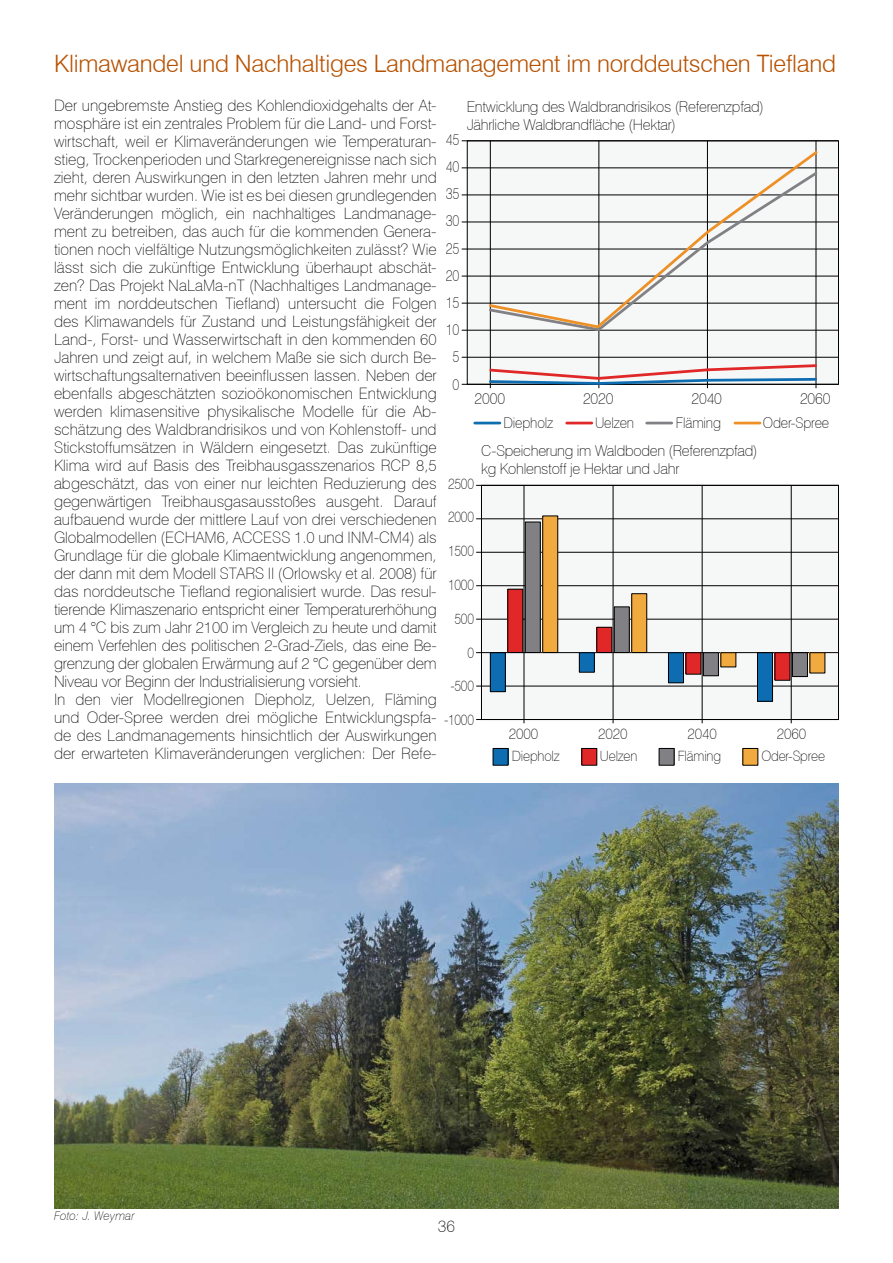
<style>
.page{position:relative;width:893px;height:1263px;background:#fff}
.page>*{position:absolute;margin:0;border:0;box-sizing:border-box;transform-origin:0 0}
.t1{font:300 24px "Swiss 721 BT";letter-spacing:-.01em;color:#b75100}
.t2{font:100 16.5px "Swiss 721 BT";color:#000}
.t3{font:100 15.75px/18px "Swiss 721 BT";color:#000}
.t4{font:100 15.6px/27.2px "Swiss 721 BT";letter-spacing:-.01em;color:#000;text-align:center;scale:.85 1}
.t5{font:100 15.6px "Swiss 721 BT";letter-spacing:-.01em;color:#000;scale:.95 1}
.t6{font:100 15px/18px "Swiss 721 BT";letter-spacing:-.015em;color:#000}
.t7{font:100 15px "Swiss 721 BT";letter-spacing:-.015em;color:#000;scale:.85 1}
.t8{font:100 15px "Swiss 721 BT";letter-spacing:-.015em;color:#000;scale:.95 1}
.t9{font:100 14.7px "Swiss 721 BT";letter-spacing:-.01em;color:#000;scale:.95 1}
.t10{font:100 14.1px "Swiss 721 BT";letter-spacing:-.01em;color:#000;scale:.95 1}
.t11{font:italic 100 12px "Swiss 721 BT";color:#000}
</style>
<div class="page">
<div style="left:467px;top:141px;width:371px;height:243px;background:#f6f7f7"></div>
<hr style="left:462px;top:141px;width:376px;height:1px;background:#000">
<hr style="left:462px;top:168px;width:376px;height:1px;background:#000">
<hr style="left:462px;top:195px;width:376px;height:1px;background:#000">
<hr style="left:462px;top:222px;width:376px;height:1px;background:#000">
<hr style="left:462px;top:249px;width:376px;height:1px;background:#000">
<hr style="left:462px;top:276px;width:376px;height:1px;background:#000">
<hr style="left:462px;top:303px;width:376px;height:1px;background:#000">
<hr style="left:462px;top:330px;width:376px;height:1px;background:#000">
<hr style="left:462px;top:357px;width:376px;height:1px;background:#000">
<hr style="left:462px;top:384px;width:376px;height:1px;background:#000">
<hr style="left:490px;top:141px;width:1px;height:247px;background:#000">
<hr style="left:707px;top:141px;width:1px;height:247px;background:#000">
<hr style="left:599px;top:141px;width:1px;height:247px;background:#000">
<hr style="left:816px;top:141px;width:1px;height:247px;background:#000">
<svg style="left:488px;top:363px;width:330px;height:21px"></svg>
<svg style="left:487px;top:148px;width:333px;height:182px"></svg>
<hr style="left:567px;top:422px;width:25px;height:2px;background:#df2827">
<hr style="left:475px;top:422px;width:25px;height:2px;background:#0e6cb0">
<hr style="left:647px;top:422px;width:25px;height:2px;background:#818084">
<hr style="left:735px;top:422px;width:25px;height:2px;background:#ed9026">
<div style="left:481px;top:485px;width:357px;height:234px;background:#f6f7f7"></div>
<hr style="left:476px;top:485px;width:362px;height:1px;background:#000">
<hr style="left:476px;top:518px;width:362px;height:1px;background:#000">
<hr style="left:476px;top:552px;width:362px;height:1px;background:#000">
<hr style="left:476px;top:585px;width:362px;height:1px;background:#000">
<hr style="left:476px;top:619px;width:362px;height:1px;background:#000">
<hr style="left:476px;top:652px;width:362px;height:1px;background:#000">
<hr style="left:476px;top:686px;width:362px;height:1px;background:#000">
<hr style="left:476px;top:719px;width:362px;height:1px;background:#000">
<hr style="left:524px;top:485px;width:1px;height:238px;background:#000">
<hr style="left:702px;top:485px;width:1px;height:238px;background:#000">
<hr style="left:613px;top:485px;width:1px;height:238px;background:#000">
<hr style="left:791px;top:485px;width:1px;height:238px;background:#000">
<div style="left:493px;top:748px;width:15px;height:17px;background:#0e6cb0"></div>
<div style="left:582px;top:748px;width:15px;height:17px;background:#df2827"></div>
<div style="left:659px;top:748px;width:15px;height:17px;background:#818084"></div>
<div style="left:659px;top:748px;width:15px;height:17px;border:1px solid #000"></div>
<div style="left:743px;top:748px;width:15px;height:17px;background:#f1aa3f"></div>
<div style="left:490px;top:653px;width:15px;height:39px;background:#0e6cb0"></div>
<div style="left:490px;top:653px;width:15px;height:39px;border:1px solid #000"></div>
<div style="left:508px;top:589px;width:15px;height:63px;background:#df2827"></div>
<div style="left:525px;top:522px;width:15px;height:130px;background:#818084"></div>
<div style="left:525px;top:522px;width:15px;height:131px;border:1px solid #000"></div>
<div style="left:543px;top:516px;width:15px;height:136px;background:#f1aa3f"></div>
<div style="left:579px;top:653px;width:15px;height:19px;background:#0e6cb0"></div>
<div style="left:579px;top:653px;width:15px;height:19px;border:1px solid #000"></div>
<div style="left:597px;top:627px;width:15px;height:25px;background:#df2827"></div>
<div style="left:597px;top:627px;width:15px;height:26px;border:1px solid #000"></div>
<div style="left:614px;top:607px;width:15px;height:45px;background:#818084"></div>
<div style="left:614px;top:607px;width:15px;height:46px;border:1px solid #000"></div>
<div style="left:632px;top:594px;width:15px;height:58px;background:#f1aa3f"></div>
<div style="left:668px;top:653px;width:15px;height:30px;background:#0e6cb0"></div>
<div style="left:668px;top:653px;width:16px;height:30px;border:1px solid #000"></div>
<div style="left:686px;top:653px;width:15px;height:21px;background:#df2827"></div>
<div style="left:703px;top:653px;width:15px;height:23px;background:#818084"></div>
<div style="left:703px;top:653px;width:15px;height:23px;border:1px solid #000"></div>
<div style="left:721px;top:653px;width:15px;height:14px;background:#f1aa3f"></div>
<div style="left:757px;top:653px;width:15px;height:48px;background:#0e6cb0"></div>
<div style="left:757px;top:653px;width:16px;height:48px;border:1px solid #000"></div>
<div style="left:775px;top:653px;width:15px;height:27px;background:#df2827"></div>
<div style="left:792px;top:653px;width:15px;height:23px;background:#818084"></div>
<div style="left:792px;top:653px;width:15px;height:24px;border:1px solid #000"></div>
<div style="left:810px;top:653px;width:15px;height:20px;background:#f1aa3f"></div>
<img style="left:54px;top:783px;width:785px;height:426px">
<h1 class="t1" style="left:54px;top:49px;width:784px">Klimawandel und Nachhaltiges Landmanagement im norddeutschen Tiefland</h1>
<p class="t3" style="left:54px;top:96px;width:384px">Der ungebremste Anstieg des Kohlendioxidgehalts der At&shy;mosphäre ist ein zentrales Problem für die Land- und Forst&shy;wirtschaft, weil er Klimaveränderungen wie Temperaturan&shy;stieg, Trockenperioden und Starkregenereignisse nach sich zieht, deren Auswirkungen in den letzten Jahren mehr und mehr sichtbar wurden. Wie ist es bei diesen grundlegenden Veränderungen möglich, ein nachhaltiges Landmanage&shy;ment zu betreiben, das auch für die kommenden Genera&shy;tionen noch vielfältige Nutzungsmöglichkeiten zulässt? Wie lässt sich die zukünftige Entwicklung überhaupt abschät&shy;zen? Das Projekt NaLaMa-nT (Nachhaltiges Landmanage&shy;ment im norddeutschen Tiefland) untersucht die Folgen des Klimawandels für Zustand und Leistungsfähigkeit der Land-, Forst- und Wasserwirtschaft in den kommenden 60<br>Jahren und zeigt auf, in welchem Maße sie sich durch Be&shy;wirtschaftungsalternativen beeinflussen lassen. Neben der ebenfalls abgeschätzten sozioökonomischen Entwicklung werden klimasensitive physikalische Modelle für die Ab&shy;schätzung des Waldbrandrisikos und von Kohlenstoff- und Stickstoffumsätzen in Wäldern eingesetzt. Das zukünftige Klima wird auf Basis des Treibhausgasszenarios RCP 8,5 abgeschätzt, das von einer nur leichten Reduzierung des gegenwärtigen Treibhausgasausstoßes ausgeht. Darauf aufbauend wurde der mittlere Lauf von drei verschiedenen Globalmodellen (ECHAM6, ACCESS 1.0 und INM-CM4) als Grundlage für die globale Klimaentwicklung angenommen, der dann mit dem Modell STARS II (Orlowsky et al. 2008) für das norddeutsche Tiefland regionalisiert wurde. Das resul&shy;tierende Klimaszenario entspricht einer Temperaturerhöhung um 4 °C bis zum Jahr 2100 im Vergleich zu heute und damit einem Verfehlen des politischen 2-Grad-Ziels, das eine Be&shy;grenzung der globalen Erwärmung auf 2 °C gegenüber dem Niveau vor Beginn der Industrialisierung vorsieht.<br>In den vier Modellregionen Diepholz, Uelzen, Fläming und Oder-Spree werden drei mögliche Entwicklungspfa&shy;de des Landmanagements hinsichtlich der Auswirkungen der erwarteten Klimaveränderungen verglichen: Der Refe-</p>
<p class="t6" style="left:467px;top:97px;width:299px">Entwicklung des Waldbrandrisikos (Referenzpfad)<br>Jährliche Waldbrandfläche (Hektar)</p>
<p class="t4" style="left:446px;top:125px;width:17px">45<br>40<br>35<br>30<br>25<br>20<br>15<br>10<br>5<br>0</p>
<p class="t5" style="left:475px;top:389px;width:34px">2000</p>
<p class="t5" style="left:583px;top:389px;width:34px">2020</p>
<p class="t5" style="left:691px;top:389px;width:34px">2040</p>
<p class="t5" style="left:800px;top:389px;width:34px">2060</p>
<p class="t9" style="left:503px;top:413px;width:54px">Diepholz</p>
<p class="t9" style="left:595px;top:413px;width:43px">Uelzen</p>
<p class="t9" style="left:676px;top:413px;width:49px">Fläming</p>
<p class="t9" style="left:763px;top:413px;width:71px">Oder-Spree</p>
<p class="t6" style="left:481px;top:442px;width:278px">C-Speicherung im Waldboden (Referenzpfad) kg Kohlenstoff je Hektar und Jahr</p>
<p class="t7" style="left:448px;top:474px;width:32px">2500</p>
<p class="t7" style="left:448px;top:508px;width:32px">2000</p>
<p class="t7" style="left:448px;top:542px;width:32px">1500</p>
<p class="t7" style="left:448px;top:575px;width:32px">1000</p>
<p class="t7" style="left:454px;top:609px;width:24px">500</p>
<p class="t7" style="left:467px;top:643px;width:9px">0</p>
<p class="t7" style="left:450px;top:677px;width:29px">-500</p>
<p class="t7" style="left:444px;top:711px;width:37px">-1000</p>
<p class="t8" style="left:509px;top:724px;width:32px">2000</p>
<p class="t8" style="left:598px;top:724px;width:32px">2020</p>
<p class="t8" style="left:687px;top:724px;width:32px">2040</p>
<p class="t8" style="left:777px;top:724px;width:32px">2060</p>
<p class="t10" style="left:512px;top:748px;width:52px">Diepholz</p>
<p class="t10" style="left:600px;top:748px;width:41px">Uelzen</p>
<p class="t10" style="left:678px;top:748px;width:47px">Fläming</p>
<p class="t10" style="left:761px;top:748px;width:69px">Oder-Spree</p>
<p class="t11" style="left:54px;top:1209px;width:82px">Foto: J. Weymar</p>
<p class="t2" style="left:438px;top:1216px;width:19px">36</p>
</div>
